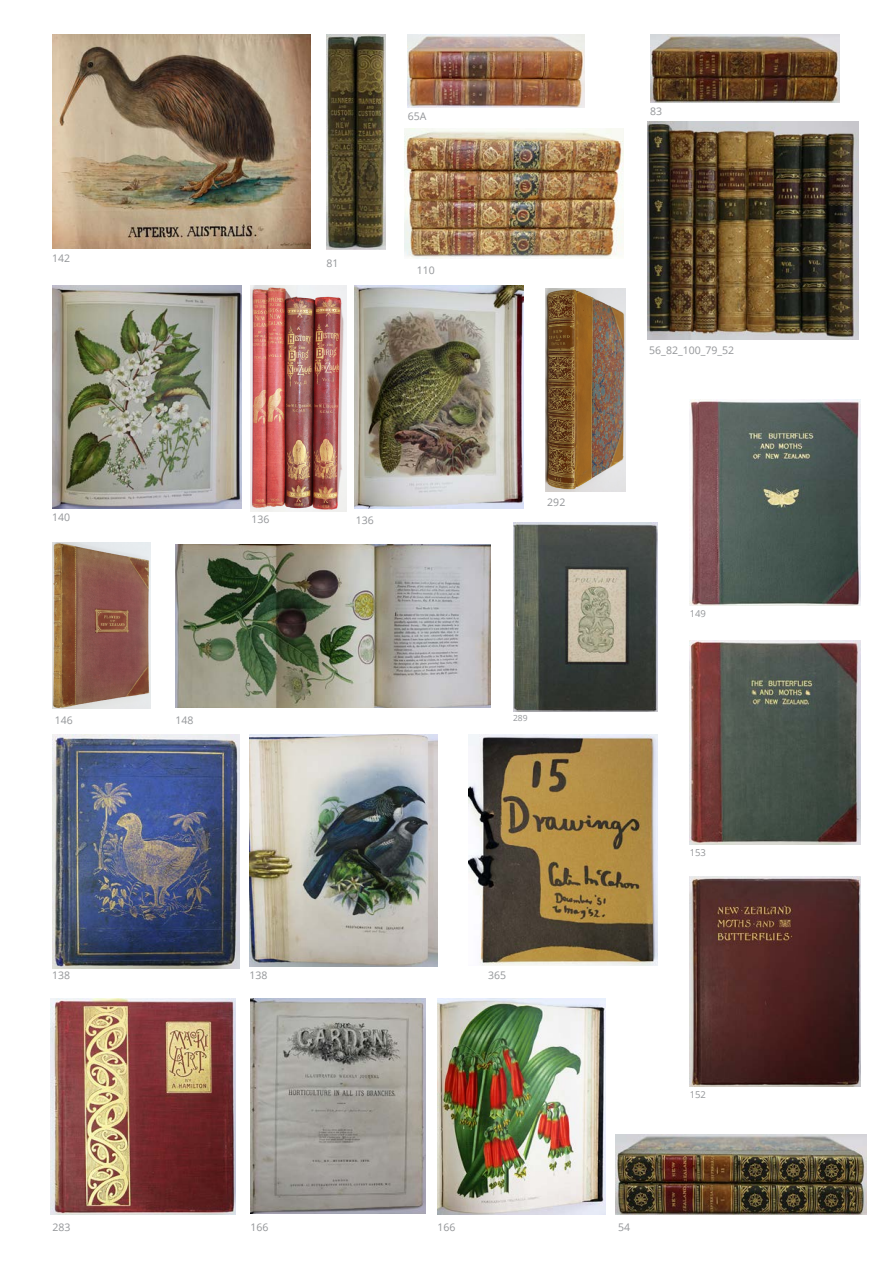
<style>
.page{position:relative;width:893px;height:1263px;background:#fff}
.page>*{position:absolute;margin:0;border:0;box-sizing:border-box;transform-origin:0 0}
.t1{font:10.5px "Open Sans";color:#939598}
.t2{font:9.45px "Open Sans";color:#939598}
.t3{font:8.55px "Open Sans";color:#939598}
</style>
<div class="page">
<img style="left:52px;top:34px;width:258px;height:215px">
<img style="left:408px;top:34px;width:176px;height:73px">
<img style="left:650px;top:34px;width:189px;height:69px">
<img style="left:327px;top:34px;width:58px;height:216px">
<img style="left:405px;top:128px;width:219px;height:131px">
<img style="left:648px;top:122px;width:211px;height:218px">
<img style="left:690px;top:640px;width:170px;height:204px">
<img style="left:690px;top:877px;width:170px;height:209px">
<img style="left:690px;top:400px;width:170px;height:206px">
<img style="left:53px;top:542px;width:98px;height:167px">
<img style="left:52px;top:286px;width:189px;height:223px">
<img style="left:355px;top:286px;width:169px;height:223px">
<img style="left:249px;top:734px;width:188px;height:232px">
<img style="left:52px;top:734px;width:187px;height:234px">
<img style="left:50px;top:998px;width:185px;height:217px">
<img style="left:546px;top:288px;width:80px;height:203px">
<img style="left:469px;top:734px;width:189px;height:232px">
<img style="left:438px;top:998px;width:167px;height:217px">
<img style="left:251px;top:999px;width:175px;height:215px">
<img style="left:176px;top:544px;width:315px;height:163px">
<img style="left:513px;top:522px;width:145px;height:189px">
<img style="left:615px;top:1134px;width:251px;height:81px">
<img style="left:251px;top:286px;width:95px;height:226px">
<p class="t1" style="left:52px;top:251px;width:20px">142</p>
<p class="t1" style="left:327px;top:256px;width:14px">81</p>
<p class="t1" style="left:408px;top:109px;width:20px">65A</p>
<p class="t1" style="left:417px;top:263px;width:20px">110</p>
<p class="t1" style="left:650px;top:104px;width:14px">83</p>
<p class="t1" style="left:649px;top:343px;width:86px">56_82_100_79_52</p>
<p class="t1" style="left:52px;top:510px;width:20px">140</p>
<p class="t1" style="left:251px;top:512px;width:20px">136</p>
<p class="t1" style="left:356px;top:513px;width:20px">136</p>
<p class="t1" style="left:547px;top:495px;width:20px">292</p>
<p class="t1" style="left:55px;top:713px;width:20px">146</p>
<p class="t1" style="left:176px;top:713px;width:20px">148</p>
<p class="t3" style="left:513px;top:712px;width:16px">289</p>
<p class="t1" style="left:52px;top:967px;width:20px">138</p>
<p class="t1" style="left:249px;top:967px;width:20px">138</p>
<p class="t1" style="left:488px;top:967px;width:20px">365</p>
<p class="t1" style="left:53px;top:1220px;width:20px">283</p>
<p class="t1" style="left:251px;top:1220px;width:20px">166</p>
<p class="t1" style="left:438px;top:1220px;width:20px">166</p>
<p class="t1" style="left:618px;top:1220px;width:14px">54</p>
<p class="t2" style="left:690px;top:607px;width:18px">149</p>
<p class="t2" style="left:690px;top:846px;width:18px">153</p>
<p class="t2" style="left:690px;top:1088px;width:18px">152</p>
</div>
